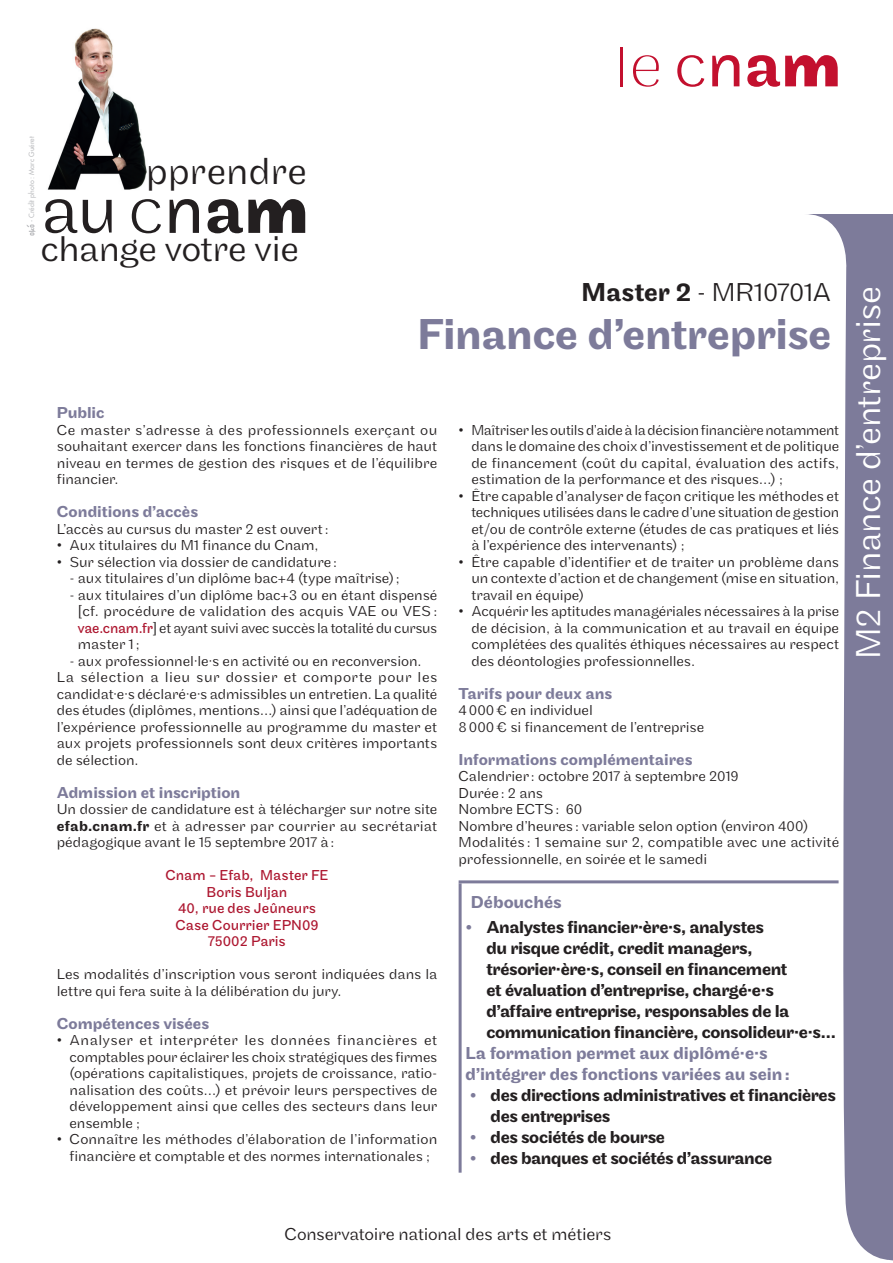
<style>
.page{position:relative;width:893px;height:1263px;background:#fff}
.page>*{position:absolute;margin:0;border:0;box-sizing:border-box;transform-origin:0 0}
.t1{font:300 71.4px "Maple";color:#231f20}
.t2{font:500 45px "Maple";letter-spacing:-.01em;color:#7d7b9a}
.t3{font:300 39.3px "Maple";letter-spacing:.005em;color:#231f20}
.t4{font:300 37.35px "Maple";letter-spacing:-.015em;color:#231f20}
.t5{font:300 36px "Maple";letter-spacing:-.015em;color:#fff}
.t6{font:300 27px "Maple";letter-spacing:-.015em;color:#231f20}
.t7{font:500 18px/21px "Maple";letter-spacing:-.025em;color:#231f20}
.t8{font:500 18px/21px "Maple";letter-spacing:-.005em;color:#7d7b9a}
.t9{font:300 18px "Maple";letter-spacing:-.01em;color:#231f20}
.objectif{font:500 16.5px "Maple";color:#7d7b9a}
.Texte_courant{font:500 16.5px "Maple";color:#7d7b9a}
.texte_à_puce{font:300 15px/16.5px "Maple";color:#231f20;text-align:justify}
.Texte_courant-2{font:300 15px/16.5px "Maple";color:#231f20;text-align:justify}
.Texte_courant-3{font:15px "Maple";color:#ad1730}
.t10{font:500 7.05px "Futura Std";letter-spacing:.01em;color:#bcbdc0}
.s1{font-weight:500}
.s2{font-weight:400;color:#ad1730}
.s3{color:#7d7b9a}
</style>
<div class="page">
<svg style="left:804px;top:214px;width:89px;height:1047px;fill:#7d7b9a"></svg>
<img style="left:47px;top:28px;width:100px;height:162px">
<svg style="left:132px;top:199px;width:29px;height:34px"></svg>
<svg style="left:170px;top:199px;width:29px;height:34px"></svg>
<svg style="left:208px;top:199px;width:97px;height:34px"></svg>
<hr style="left:459px;top:883px;width:3px;height:290px;background:#7d7b9a">
<hr style="left:459px;top:880px;width:379px;height:3px;background:#7d7b9a">
<svg style="left:633px;top:55px;width:26px;height:32px"></svg>
<hr style="left:621px;top:47px;width:2px;height:39px;background:#c3102e">
<svg style="left:677px;top:55px;width:27px;height:32px"></svg>
<svg style="left:712px;top:55px;width:27px;height:31px"></svg>
<svg style="left:747px;top:55px;width:91px;height:32px"></svg>
<svg style="left:27px;top:224px;width:9px;height:12px"></svg>
<p class="t10" style="left:27px;top:222px;width:87px;rotate:-90deg">- Crédit photo : Marc Guéret</p>
<p class="t1" style="left:40px;top:168px;width:79px">au</p>
<p class="t3" style="left:146px;top:148px;width:163px">pprendre</p>
<p class="t4" style="left:40px;top:228px;width:260px">change votre vie</p>
<p class="t6" style="left:582px;top:277px;width:251px"><span class="s1">Master 2</span> - MR10701A</p>
<p class="t2" style="left:418px;top:308px;width:415px">Finance d’entreprise</p>
<p class="Texte_courant" style="left:57px;top:403px;width:49px">Public</p>
<p class="Texte_courant-2" style="left:57px;top:422px;width:382px">Ce master s’adresse à des professionnels exerçant ou souhaitant exercer dans les fonctions financières de haut niveau en termes de gestion des risques et de l’équilibre financier.</p>
<p class="Texte_courant" style="left:57px;top:502px;width:143px">Conditions d’accès</p>
<p class="Texte_courant-2" style="left:57px;top:521px;width:273px">L’accès au cursus du master 2 est ouvert:</p>
<p class="texte_à_puce" style="left:57px;top:537px;width:263px">• Aux titulaires du M1 finance du Cnam,</p>
<p class="texte_à_puce" style="left:57px;top:554px;width:282px">• Sur sélection via dossier de candidature :</p>
<p class="texte_à_puce" style="left:70px;top:570px;width:332px">- aux titulaires d’un diplôme bac+4 (type maîtrise);</p>
<p class="texte_à_puce" style="left:78px;top:587px;width:361px;text-indent:-8px">- aux titulaires d’un diplôme bac+3 ou en étant dispensé [cf. procédure de validation des acquis VAE ou VES: <span class="s2">vae.cnam.fr</span>] et ayant suivi avec succès la totalité du cursus master 1;</p>
<p class="texte_à_puce" style="left:70px;top:653px;width:354px">- aux professionnel·le·s en activité ou en reconversion.</p>
<p class="texte_à_puce" style="left:57px;top:669px;width:382px">La sélection a lieu sur dossier et comporte pour les candidat·e·s déclaré·e·s admissibles un entretien. La qualité des études (diplômes, mentions…) ainsi que l’adéquation de l’expérience professionnelle au programme du master et aux projets professionnels sont deux critères importants de sélection.</p>
<p class="Texte_courant" style="left:57px;top:783px;width:185px">Admission et inscription</p>
<p class="Texte_courant-2" style="left:57px;top:801px;width:382px">Un dossier de candidature est à télécharger sur notre site <span class="s1">efab.cnam.fr</span> et à adresser par courrier au secrétariat pédagogique avant le 15 septembre 2017 à:</p>
<p class="Texte_courant-3" style="left:165px;top:867px;width:165px">Cnam - Efab, Master FE</p>
<p class="Texte_courant-3" style="left:207px;top:883px;width:82px">Boris Buljan</p>
<p class="Texte_courant-3" style="left:178px;top:900px;width:139px">40, rue des Jeûneurs</p>
<p class="Texte_courant-3" style="left:175px;top:916px;width:145px">Case Courrier EPN09</p>
<p class="Texte_courant-3" style="left:208px;top:933px;width:79px">75002 Paris</p>
<p class="Texte_courant-2" style="left:57px;top:966px;width:382px">Les modalités d’inscription vous seront indiquées dans la lettre qui fera suite à la délibération du jury.</p>
<p class="objectif" style="left:57px;top:1014px;width:154px">Compétences visées</p>
<p class="texte_à_puce" style="left:70px;top:1032px;width:369px;text-indent:-13px">• Analyser et interpréter les données financières et comptables pour éclairer les choix stratégiques des firmes (opérations capitalistiques, projets de croissance, ratio&shy;nalisation des coûts…) et prévoir leurs perspectives de développement ainsi que celles des secteurs dans leur ensemble ;</p>
<p class="texte_à_puce" style="left:57px;top:1131px;width:382px;text-align:center">• Connaître les méthodes d’élaboration de l’information financière et comptable et des normes internationales ;</p>
<p class="texte_à_puce" style="left:471px;top:422px;width:369px;text-indent:-13px">• Maîtriser les outils d’aide à la décision financière notamment dans le domaine des choix d’investissement et de politique de financement (coût du capital, évaluation des actifs, estimation de la performance et des risques…) ;</p>
<p class="texte_à_puce" style="left:471px;top:488px;width:369px;text-indent:-13px">• Être capable d’analyser de façon critique les méthodes et techniques utilisées dans le cadre d’une situation de gestion et/ou de contrôle externe (études de cas pratiques et liés à l’expérience des intervenants) ;</p>
<p class="texte_à_puce" style="left:471px;top:554px;width:369px;text-indent:-13px">• Être capable d’identifier et de traiter un problème dans un contexte d’action et de changement (mise en situation, travail en équipe)</p>
<p class="texte_à_puce" style="left:471px;top:603px;width:369px;text-indent:-13px">• Acquérir les aptitudes managériales nécessaires à la prise de décision, à la communication et au travail en équipe complétées des qualités éthiques nécessaires au respect des déontologies professionnelles.</p>
<p class="objectif" style="left:459px;top:684px;width:155px">Tarifs pour deux ans</p>
<p class="Texte_courant-2" style="left:459px;top:702px;width:136px">4000€ en individuel</p>
<p class="Texte_courant-2" style="left:459px;top:719px;width:247px">8000€ si financement de l’entreprise</p>
<p class="objectif" style="left:459px;top:750px;width:235px">Informations complémentaires</p>
<p class="Texte_courant-2" style="left:459px;top:768px;width:282px">Calendrier : octobre 2017 à septembre 2019</p>
<p class="Texte_courant-2" style="left:459px;top:785px;width:86px">Durée : 2 ans</p>
<p class="Texte_courant-2" style="left:459px;top:801px;width:125px">Nombre ECTS: 60</p>
<p class="Texte_courant-2" style="left:459px;top:818px;width:351px">Nombre d’heures : variable selon option (environ 400)</p>
<p class="Texte_courant-2" style="left:459px;top:834px;width:382px">Modalités : 1 semaine sur 2, compatible avec une activité professionnelle, en soirée et le samedi</p>
<p class="t8" style="left:471px;top:892px;width:92px">Débouchés</p>
<p class="t7" style="left:487px;top:917px;width:351px;text-indent:-21px"><span class="s3">•</span> Analystes financier·ère·s, analystes<br>du risque crédit, credit managers, trésorier·ère·s, conseil en financement<br>et évaluation d’entreprise, chargé·e·s d’affaire entreprise, responsables de la communication financière, consolideur·e·s…</p>
<p class="t8" style="left:465px;top:1043px;width:326px">La formation permet aux diplômé·e·s d’intégrer des fonctions variées au sein:</p>
<p class="t7" style="left:491px;top:1085px;width:347px;text-indent:-21px"><span class="s3">•</span> des directions administratives et financières des entreprises</p>
<p class="t7" style="left:470px;top:1127px;width:196px"><span class="s3">•</span> des sociétés de bourse</p>
<p class="t7" style="left:470px;top:1148px;width:304px"><span class="s3">•</span> des banques et sociétés d’assurance</p>
<p class="t5" style="left:848px;top:658px;width:374px;rotate:-90deg">M2 Finance d’entreprise</p>
<p class="t9" style="left:284px;top:1224px;width:329px">Conservatoire national des arts et métiers</p>
</div>
